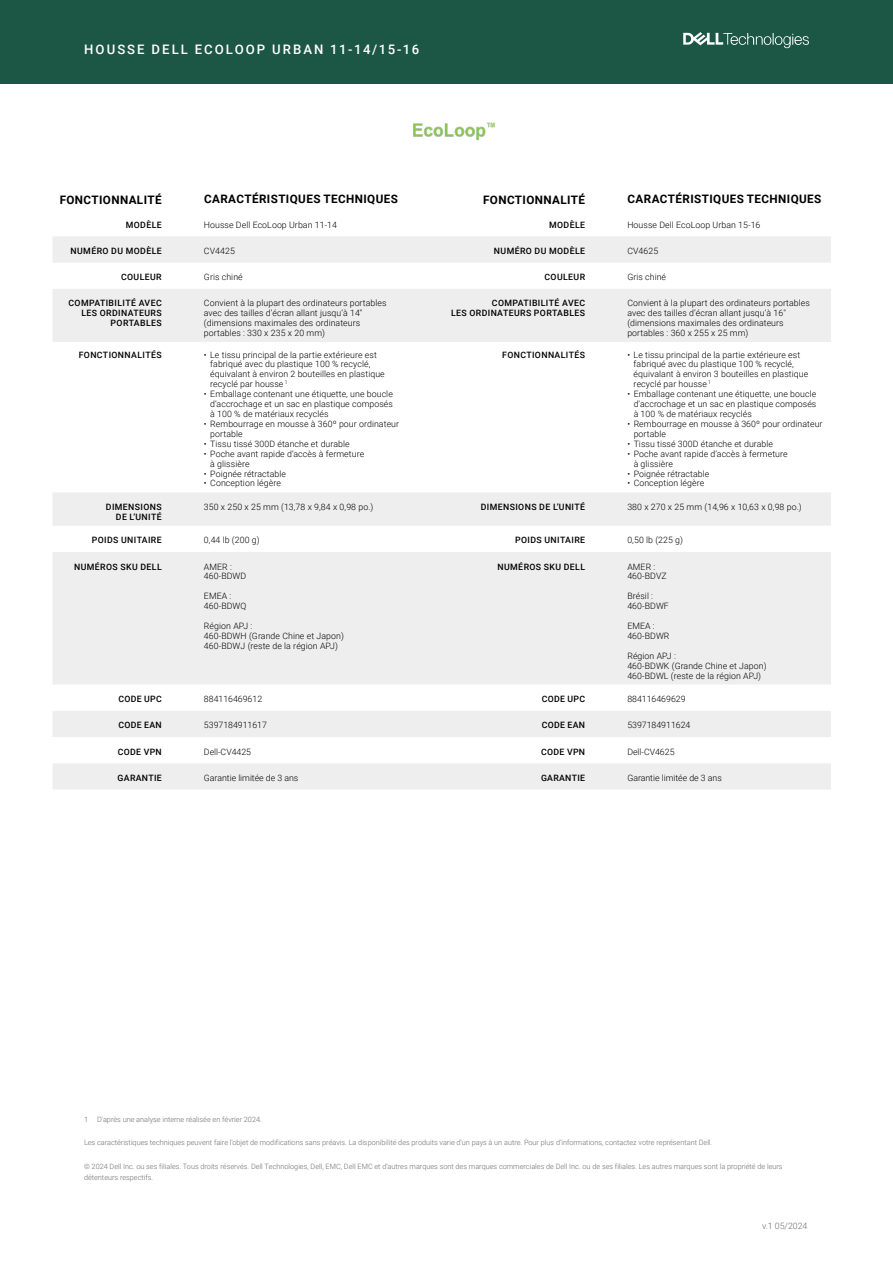
<style>
.page{position:relative;width:893px;height:1263px;background:#fff}
.page>*{position:absolute;margin:0;border:0;box-sizing:border-box;transform-origin:0 0}
.t1{font:500 13.2px "Roboto";letter-spacing:.155em;color:#fff}
.t2{font:700 11.7px "Roboto";letter-spacing:.035em;color:#000}
.t3{font:300 8.7px/9.9px "Roboto";letter-spacing:.01em;color:#000}
.t4{font:500 8.7px/9.9px "Roboto";letter-spacing:.045em;color:#000;text-align:right}
.t5{font:300 8.7px "Roboto";color:#6e6e6e}
.t6{font:300 7.35px/11.7px "Roboto";color:#6e6e6e}
</style>
<div class="page">
<svg style="left:53px;top:236px;width:778px;height:448px;fill:#eee"></svg>
<svg style="left:53px;top:711px;width:778px;height:78px;fill:#eee"></svg>
<div style="left:0;top:0;width:893px;height:84px;background:#1b5744"></div>
<svg style="left:683px;top:32px;width:126px;height:16px"></svg>
<img style="left:413px;top:122px;width:82px;height:18px">
<h1 class="t1" style="left:84px;top:40px;width:337px">HOUSSE DELL ECOLOOP URBAN 11-14/15-16</h1>
<h2 class="t2" style="left:60px;top:191px;width:104px">FONCTIONNALITÉ</h2>
<h2 class="t2" style="left:204px;top:191px;width:195px">CARACTÉRISTIQUES TECHNIQUES</h2>
<h2 class="t2" style="left:483px;top:191px;width:104px">FONCTIONNALITÉ</h2>
<h2 class="t2" style="left:628px;top:191px;width:195px">CARACTÉRISTIQUES TECHNIQUES</h2>
<p class="t4" style="left:126px;top:219px;width:38px">MODÈLE</p>
<p class="t3" style="left:204px;top:219px;width:135px">Housse Dell EcoLoop Urban 11-14</p>
<p class="t4" style="left:549px;top:219px;width:38px">MODÈLE</p>
<p class="t3" style="left:627px;top:219px;width:135px">Housse Dell EcoLoop Urban 15-16</p>
<p class="t4" style="left:71px;top:246px;width:93px">NUMÉRO DU MODÈLE</p>
<p class="t3" style="left:204px;top:246px;width:32px">CV4425</p>
<p class="t4" style="left:494px;top:246px;width:93px">NUMÉRO DU MODÈLE</p>
<p class="t3" style="left:627px;top:246px;width:32px">CV4625</p>
<p class="t4" style="left:121px;top:272px;width:42px">COULEUR</p>
<p class="t3" style="left:204px;top:272px;width:40px">Gris chiné</p>
<p class="t4" style="left:544px;top:272px;width:42px">COULEUR</p>
<p class="t3" style="left:627px;top:272px;width:40px">Gris chiné</p>
<p class="t4" style="left:69px;top:298px;width:95px">COMPATIBILITÉ AVEC<br>LES ORDINATEURS<br>PORTABLES</p>
<p class="t3" style="left:204px;top:298px;width:184px">Convient à la plupart des ordinateurs portables avec des tailles d’écran allant jusqu’à 14" (dimensions maximales des ordinateurs portables : 330 x 235 x 20 mm)</p>
<p class="t4" style="left:451px;top:298px;width:136px">COMPATIBILITÉ AVEC<br>LES ORDINATEURS PORTABLES</p>
<p class="t3" style="left:627px;top:298px;width:184px">Convient à la plupart des ordinateurs portables avec des tailles d’écran allant jusqu’à 16" (dimensions maximales des ordinateurs portables : 360 x 255 x 25 mm)</p>
<p class="t4" style="left:79px;top:349px;width:85px">FONCTIONNALITÉS</p>
<p class="t3" style="left:210px;top:349px;width:176px;text-indent:-6px">• Le tissu principal de la partie extérieure est fabriqué avec du plastique 100 % recyclé, équivalant à environ 2 bouteilles en plastique recyclé par housse <sup>1</sup></p>
<p class="t3" style="left:210px;top:389px;width:184px;text-align:justify;text-indent:-6px">• Emballage contenant une étiquette, une boucle d’accrochage et un sac en plastique composés à 100 % de matériaux recyclés</p>
<p class="t3" style="left:210px;top:419px;width:190px;text-indent:-6px">• Rembourrage en mousse à 360º pour ordinateur portable</p>
<p class="t3" style="left:204px;top:438px;width:147px">• Tissu tissé 300D étanche et durable</p>
<p class="t3" style="left:210px;top:448px;width:155px;text-indent:-6px">• Poche avant rapide d’accès à fermeture à glissière</p>
<p class="t3" style="left:204px;top:468px;width:84px">• Poignée rétractable</p>
<p class="t3" style="left:204px;top:478px;width:78px">• Conception légère</p>
<p class="t4" style="left:502px;top:349px;width:85px">FONCTIONNALITÉS</p>
<p class="t3" style="left:634px;top:349px;width:176px;text-indent:-6px">• Le tissu principal de la partie extérieure est fabriqué avec du plastique 100 % recyclé, équivalant à environ 3 bouteilles en plastique recyclé par housse <sup>1</sup></p>
<p class="t3" style="left:634px;top:389px;width:184px;text-align:justify;text-indent:-6px">• Emballage contenant une étiquette, une boucle d’accrochage et un sac en plastique composés à 100 % de matériaux recyclés</p>
<p class="t3" style="left:634px;top:419px;width:190px;text-indent:-6px">• Rembourrage en mousse à 360º pour ordinateur portable</p>
<p class="t3" style="left:627px;top:438px;width:147px">• Tissu tissé 300D étanche et durable</p>
<p class="t3" style="left:634px;top:448px;width:155px;text-indent:-6px">• Poche avant rapide d’accès à fermeture à glissière</p>
<p class="t3" style="left:627px;top:468px;width:84px">• Poignée rétractable</p>
<p class="t3" style="left:627px;top:478px;width:78px">• Conception légère</p>
<p class="t4" style="left:106px;top:501px;width:57px">DIMENSIONS<br>DE L’UNITÉ</p>
<p class="t3" style="left:204px;top:501px;width:171px">350 x 250 x 25 mm (13,78 x 9,84 x 0,98 po.)</p>
<p class="t4" style="left:481px;top:501px;width:106px">DIMENSIONS DE L’UNITÉ</p>
<p class="t3" style="left:627px;top:501px;width:176px">380 x 270 x 25 mm (14,96 x 10,63 x 0,98 po.)</p>
<p class="t4" style="left:92px;top:535px;width:72px">POIDS UNITAIRE</p>
<p class="t3" style="left:204px;top:535px;width:57px">0,44 lb (200 g)</p>
<p class="t4" style="left:515px;top:535px;width:72px">POIDS UNITAIRE</p>
<p class="t3" style="left:627px;top:535px;width:57px">0,50 lb (225 g)</p>
<p class="t4" style="left:74px;top:561px;width:89px">NUMÉROS SKU DELL</p>
<p class="t3" style="left:204px;top:561px;width:44px">AMER :<br>460-BDWD</p>
<p class="t3" style="left:204px;top:591px;width:44px">EMEA :<br>460-BDWQ</p>
<p class="t3" style="left:204px;top:621px;width:141px">Région APJ :<br>460-BDWH (Grande Chine et Japon)<br>460-BDWJ (reste de la région APJ)</p>
<p class="t4" style="left:498px;top:561px;width:89px">NUMÉROS SKU DELL</p>
<p class="t3" style="left:627px;top:561px;width:41px">AMER :<br>460-BDVZ</p>
<p class="t3" style="left:627px;top:591px;width:43px">Brésil :<br>460-BDWF</p>
<p class="t3" style="left:627px;top:621px;width:44px">EMEA :<br>460-BDWR</p>
<p class="t3" style="left:627px;top:650px;width:141px">Région APJ :<br>460-BDWK (Grande Chine et Japon)<br>460-BDWL (reste de la région APJ)</p>
<p class="t4" style="left:118px;top:694px;width:45px">CODE UPC</p>
<p class="t3" style="left:204px;top:694px;width:60px">884116469612</p>
<p class="t4" style="left:542px;top:694px;width:45px">CODE UPC</p>
<p class="t3" style="left:627px;top:694px;width:60px">884116469629</p>
<p class="t4" style="left:118px;top:720px;width:45px">CODE EAN</p>
<p class="t3" style="left:204px;top:720px;width:65px">5397184911617</p>
<p class="t4" style="left:542px;top:720px;width:45px">CODE EAN</p>
<p class="t3" style="left:627px;top:720px;width:65px">5397184911624</p>
<p class="t4" style="left:118px;top:746px;width:45px">CODE VPN</p>
<p class="t3" style="left:204px;top:746px;width:49px">Dell-CV4425</p>
<p class="t4" style="left:541px;top:746px;width:45px">CODE VPN</p>
<p class="t3" style="left:627px;top:746px;width:49px">Dell-CV4625</p>
<p class="t4" style="left:118px;top:772px;width:46px">GARANTIE</p>
<p class="t3" style="left:204px;top:772px;width:96px">Garantie limitée de 3 ans</p>
<p class="t4" style="left:541px;top:772px;width:46px">GARANTIE</p>
<p class="t3" style="left:627px;top:772px;width:96px">Garantie limitée de 3 ans</p>
<p class="t6" style="left:84px;top:1113px;width:179px">1 D’après une analyse interne réalisée en février 2024.</p>
<p class="t6" style="left:84px;top:1136px;width:630px">Les caractéristiques techniques peuvent faire l’objet de modifications sans préavis. La disponibilité des produits varie d’un pays à un autre. Pour plus d’informations, contactez votre représentant Dell.</p>
<p class="t6" style="left:84px;top:1160px;width:700px">© 2024 Dell Inc. ou ses filiales. Tous droits réservés. Dell Technologies, Dell, EMC, Dell EMC et d’autres marques sont des marques commerciales de Dell Inc. ou de ses filiales. Les autres marques sont la propriété de leurs détenteurs respectifs.</p>
<p class="t5" style="left:762px;top:1219px;width:47px">v.1 05/2024</p>
</div>
